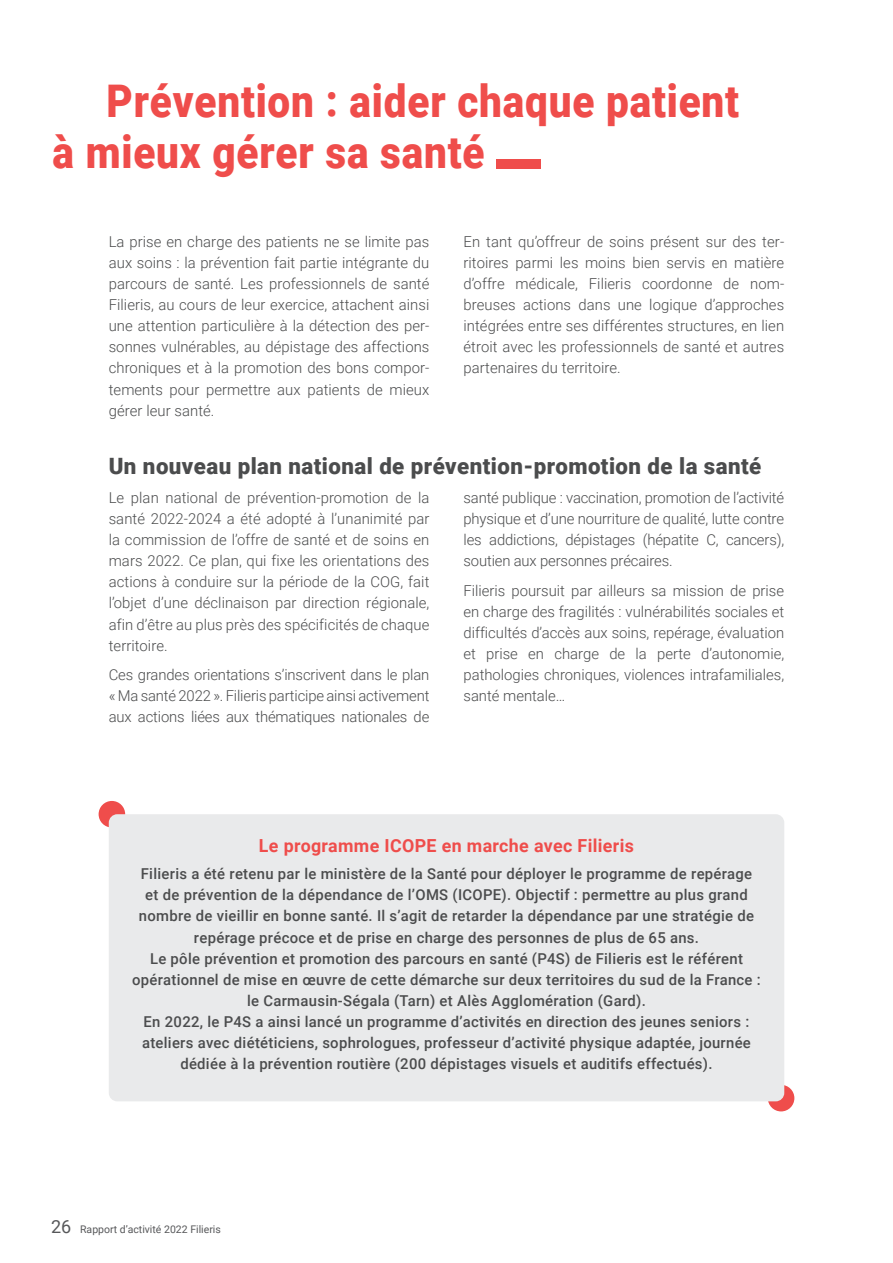
<style>
.page{position:relative;width:893px;height:1263px;background:#fff}
.page>*{position:absolute;margin:0;border:0;box-sizing:border-box;transform-origin:0 0}
.titre_1{font:900 45px/51px "Roboto";letter-spacing:.02em;color:#ef4d4b;scale:.9 1}
.SOUS_TITRE{font:900 22.5px "Roboto";letter-spacing:.02em;color:#4b4c4d}
.H9{font:700 18px "Roboto";letter-spacing:.02em;color:#ef4d4b}
.COURANT_2_COL{font:300 15px/21px "Roboto";color:#4b4c4d;text-align:justify}
.H9-2{font:500 15px/21px "Roboto";letter-spacing:.02em;color:#4b4c4d;text-align:center}
.t1{font:10.5px "Roboto";color:#57585a}
.s1{font-size:18px}
</style>
<div class="page">
<div style="left:496px;top:159px;width:45px;height:9px;background:#ef4d4b"></div>
<div style="left:99px;top:801px;width:26px;height:26px;background:#ef4d4b;border-radius:50%"></div>
<div style="left:768px;top:1085px;width:26px;height:26px;background:#ef4d4b;border-radius:50%"></div>
<div style="left:109px;top:814px;width:675px;height:287px;background:#e9eaeb;border-radius:9px"></div>
<p class="titre_1" style="left:53px;top:74px;width:764px;text-indent:54px">Prévention : aider chaque patient à mieux gérer sa santé</p>
<p class="COURANT_2_COL" style="left:109px;top:231px;width:322px">La prise en charge des patients ne se limite pas aux soins : la prévention fait partie intégrante du parcours de santé. Les professionnels de santé Filieris, au cours de leur exercice, attachent ainsi une attention particulière à la détection des per&shy;sonnes vulnérables, au dépistage des affections chroniques et à la promotion des bons compor&shy;tements pour permettre aux patients de mieux gérer leur santé.</p>
<p class="COURANT_2_COL" style="left:463px;top:231px;width:322px">En tant qu’offreur de soins présent sur des ter&shy;ritoires parmi les moins bien servis en matière d’offre médicale, Filieris coordonne de nom&shy;breuses actions dans une logique d’approches intégrées entre ses différentes structures, en lien étroit avec les professionnels de santé et autres partenaires du territoire.</p>
<p class="SOUS_TITRE" style="left:109px;top:450px;width:654px">Un nouveau plan national de prévention-promotion de la santé</p>
<p class="COURANT_2_COL" style="left:109px;top:487px;width:322px">Le plan national de prévention-promotion de la santé 2022-2024 a été adopté à l’unanimité par la commission de l’offre de santé et de soins en mars 2022. Ce plan, qui fixe les orientations des actions à conduire sur la période de la COG, fait l’objet d’une déclinaison par direction régionale, afin d’être au plus près des spécificités de chaque territoire.</p>
<p class="COURANT_2_COL" style="left:109px;top:664px;width:322px">Ces grandes orientations s’inscrivent dans le plan « Ma santé 2022 ». Filieris participe ainsi activement aux actions liées aux thématiques nationales de</p>
<p class="COURANT_2_COL" style="left:463px;top:487px;width:322px">santé publique : vaccination, promotion de l’activité physique et d’une nourriture de qualité, lutte contre les addictions, dépistages (hépatite C, cancers), soutien aux personnes précaires.</p>
<p class="COURANT_2_COL" style="left:463px;top:580px;width:322px">Filieris poursuit par ailleurs sa mission de prise en charge des fragilités : vulnérabilités sociales et difficultés d’accès aux soins, repérage, évaluation et prise en charge de la perte d’autonomie, pathologies chroniques, violences intrafamiliales, santé mentale…</p>
<p class="H9" style="left:259px;top:832px;width:377px">Le programme ICOPE en marche avec Filieris</p>
<p class="H9-2" style="left:139px;top:862px;width:617px">Filieris a été retenu par le ministère de la Santé pour déployer le programme de repérage et de prévention de la dépendance de l’OMS (ICOPE). Objectif : permettre au plus grand nombre de vieillir en bonne santé. Il s’agit de retarder la dépendance par une stratégie de repérage précoce et de prise en charge des personnes de plus de 65 ans.</p>
<p class="H9-2" style="left:132px;top:947px;width:630px">Le pôle prévention et promotion des parcours en santé (P4S) de Filieris est le référent opérationnel de mise en œuvre de cette démarche sur deux territoires du sud de la France : le Carmausin-Ségala (Tarn) et Alès Agglomération (Gard).</p>
<p class="H9-2" style="left:142px;top:1010px;width:610px">En 2022, le P4S a ainsi lancé un programme d’activités en direction des jeunes seniors : ateliers avec diététiciens, sophrologues, professeur d’activité physique adaptée, journée dédiée à la prévention routière (200 dépistages visuels et auditifs effectués).</p>
<p class="t1" style="left:51px;top:1222px;width:171px"><span class="s1">26</span> Rapport d’activité 2022 Filieris</p>
</div>
